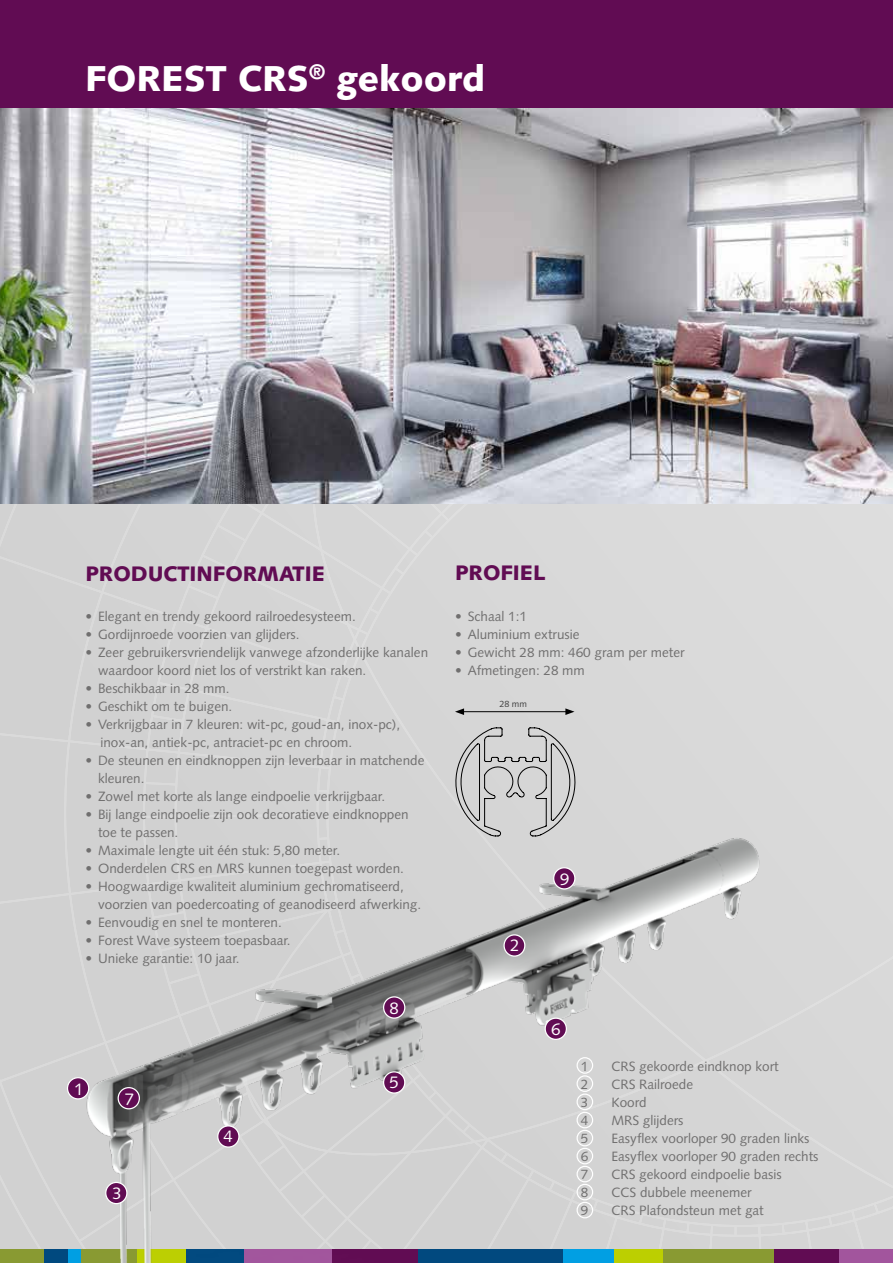
<style>
.page{position:relative;width:893px;height:1263px;background:#fff}
.page>*{position:absolute;margin:0;border:0;box-sizing:border-box;transform-origin:0 0}
.t1{font:900 36px "Syntax";color:#fff}
.t2{font:900 21px "Syntax";color:#610c53}
.t3{font:16.8px "Syntax";color:#fff}
.t4{font:13.5px/18px "Syntax";color:#706f6f}
.t5{font:9px "Syntax";color:#000}
</style>
<div class="page">
<div style="left:0;top:504px;width:893px;height:746px;background:#d7d7d7"></div>
<img style="left:0;top:107px;width:893px;height:397px">
<div style="left:0;top:0;width:893px;height:107px;background:#610c53"></div>
<hr style="left:462px;top:711px;width:106px;height:1px;background:#000">
<svg style="left:455px;top:708px;width:9px;height:7px"></svg>
<svg style="left:565px;top:708px;width:9px;height:7px"></svg>
<svg style="left:448px;top:727px;width:135px;height:99px"></svg>
<div style="left:836px;top:1250px;width:57px;height:13px;background:#a2559d"></div>
<div style="left:0;top:1250px;width:44px;height:13px;background:#899a32"></div>
<div style="left:773px;top:1250px;width:66px;height:13px;background:#610c53"></div>
<img style="left:38px;top:826px;width:783px;height:437px">
<div style="left:504px;top:935px;width:21px;height:21px;background:#610c53;border-radius:50%"></div>
<div style="left:503px;top:934px;width:22px;height:23px;border:1px solid #fff;border-radius:50%"></div>
<div style="left:545px;top:1018px;width:21px;height:21px;background:#610c53;border-radius:50%"></div>
<div style="left:545px;top:1017px;width:22px;height:23px;border:1px solid #fff;border-radius:50%"></div>
<div style="left:118px;top:1087px;width:21px;height:22px;background:#610c53;border-radius:50%"></div>
<div style="left:118px;top:1087px;width:22px;height:22px;border:1px solid #fff;border-radius:50%"></div>
<div style="left:384px;top:997px;width:21px;height:21px;background:#610c53;border-radius:50%"></div>
<div style="left:383px;top:996px;width:22px;height:23px;border:1px solid #fff;border-radius:50%"></div>
<div style="left:554px;top:868px;width:21px;height:21px;background:#610c53;border-radius:50%"></div>
<div style="left:553px;top:867px;width:22px;height:22px;border:1px solid #fff;border-radius:50%"></div>
<div style="left:384px;top:1072px;width:21px;height:21px;background:#610c53;border-radius:50%"></div>
<div style="left:383px;top:1071px;width:22px;height:23px;border:1px solid #fff;border-radius:50%"></div>
<div style="left:218px;top:1126px;width:21px;height:21px;background:#610c53;border-radius:50%"></div>
<div style="left:217px;top:1125px;width:23px;height:23px;border:1px solid #fff;border-radius:50%"></div>
<div style="left:68px;top:1078px;width:21px;height:21px;background:#610c53;border-radius:50%"></div>
<div style="left:67px;top:1077px;width:22px;height:22px;border:1px solid #fff;border-radius:50%"></div>
<div style="left:106px;top:1182px;width:21px;height:21px;background:#610c53;border-radius:50%"></div>
<div style="left:105px;top:1182px;width:22px;height:22px;border:1px solid #fff;border-radius:50%"></div>
<h1 class="t1" style="left:85px;top:57px;width:402px">FOREST CRS<sup>®</sup> gekoord</h1>
<h2 class="t2" style="left:85px;top:561px;width:241px">PRODUCTINFORMATIE</h2>
<p class="t4" style="left:85px;top:607px;width:272px">• Elegant en trendy gekoord railroedesysteem.</p>
<p class="t4" style="left:85px;top:625px;width:216px">• Gordijnroede voorzien van glijders.</p>
<p class="t4" style="left:98px;top:643px;width:332px;text-indent:-13px">• Zeer gebruikersvriendelijk vanwege afzonderlijke kanalen waardoor koord niet los of verstrikt kan raken.</p>
<p class="t4" style="left:85px;top:679px;width:146px">• Beschikbaar in 28 mm.</p>
<p class="t4" style="left:85px;top:697px;width:149px">• Geschikt om te buigen.</p>
<p class="t4" style="left:100px;top:715px;width:301px;text-indent:-15px">• Verkrijgbaar in 7 kleuren: wit-pc, goud-an, inox-pc), inox-an, antiek-pc, antraciet-pc en chroom.</p>
<p class="t4" style="left:98px;top:751px;width:328px;text-indent:-13px">• De steunen en eindknoppen zijn leverbaar in matchende kleuren.</p>
<p class="t4" style="left:85px;top:787px;width:301px">• Zowel met korte als lange eindpoelie verkrijgbaar.</p>
<p class="t4" style="left:98px;top:805px;width:312px;text-indent:-13px">• Bij lange eindpoelie zijn ook decoratieve eindknoppen toe te passen.</p>
<p class="t4" style="left:85px;top:841px;width:256px">• Maximale lengte uit één stuk: 5,80 meter.</p>
<p class="t4" style="left:85px;top:859px;width:320px">• Onderdelen CRS en MRS kunnen toegepast worden.</p>
<p class="t4" style="left:98px;top:877px;width:325px;text-indent:-13px">• Hoogwaardige kwaliteit aluminium gechromatiseerd, voorzien van poedercoating of geanodiseerd afwerking.</p>
<p class="t4" style="left:85px;top:913px;width:198px">• Eenvoudig en snel te monteren.</p>
<p class="t4" style="left:85px;top:931px;width:207px">• Forest Wave systeem toepasbaar.</p>
<p class="t4" style="left:85px;top:949px;width:156px">• Unieke garantie: 10 jaar.</p>
<p class="t3" style="left:74px;top:1079px;width:11px">1</p>
<p class="t3" style="left:125px;top:1089px;width:11px">7</p>
<p class="t3" style="left:112px;top:1183px;width:11px">3</p>
<p class="t3" style="left:224px;top:1127px;width:11px">4</p>
<p class="t3" style="left:389px;top:998px;width:11px">8</p>
<p class="t3" style="left:389px;top:1072px;width:11px">5</p>
<h2 class="t2" style="left:455px;top:560px;width:92px">PROFIEL</h2>
<p class="t4" style="left:455px;top:607px;width:74px">• Schaal 1:1</p>
<p class="t4" style="left:455px;top:625px;width:126px">• Aluminium extrusie</p>
<p class="t4" style="left:455px;top:643px;width:231px">• Gewicht 28 mm: 460 gram per meter</p>
<p class="t4" style="left:455px;top:661px;width:131px">• Afmetingen: 28 mm</p>
<p class="t5" style="left:499px;top:698px;width:29px">28 mm</p>
<p class="t3" style="left:510px;top:936px;width:11px">2</p>
<p class="t3" style="left:560px;top:869px;width:11px">9</p>
<p class="t3" style="left:551px;top:1019px;width:11px">6</p>
<p class="t4" style="left:581px;top:1057px;width:9px">1</p>
<p class="t4" style="left:611px;top:1057px;width:169px">CRS gekoorde eindknop kort</p>
<p class="t4" style="left:581px;top:1075px;width:9px">2</p>
<p class="t4" style="left:611px;top:1075px;width:83px">CRS Railroede</p>
<p class="t4" style="left:581px;top:1093px;width:9px">3</p>
<p class="t4" style="left:611px;top:1093px;width:37px">Koord</p>
<p class="t4" style="left:581px;top:1111px;width:9px">4</p>
<p class="t4" style="left:611px;top:1111px;width:73px">MRS glijders</p>
<p class="t4" style="left:581px;top:1129px;width:9px">5</p>
<p class="t4" style="left:611px;top:1129px;width:200px">Easyflex voorloper 90 graden links</p>
<p class="t4" style="left:581px;top:1147px;width:9px">6</p>
<p class="t4" style="left:611px;top:1147px;width:208px">Easyflex voorloper 90 graden rechts</p>
<p class="t4" style="left:581px;top:1165px;width:9px">7</p>
<p class="t4" style="left:611px;top:1165px;width:172px">CRS gekoord eindpoelie basis</p>
<p class="t4" style="left:581px;top:1183px;width:9px">8</p>
<p class="t4" style="left:611px;top:1183px;width:142px">CCS dubbele meenemer</p>
<p class="t4" style="left:581px;top:1201px;width:9px">9</p>
<p class="t4" style="left:611px;top:1201px;width:154px">CRS Plafondsteun met gat</p>
</div>
